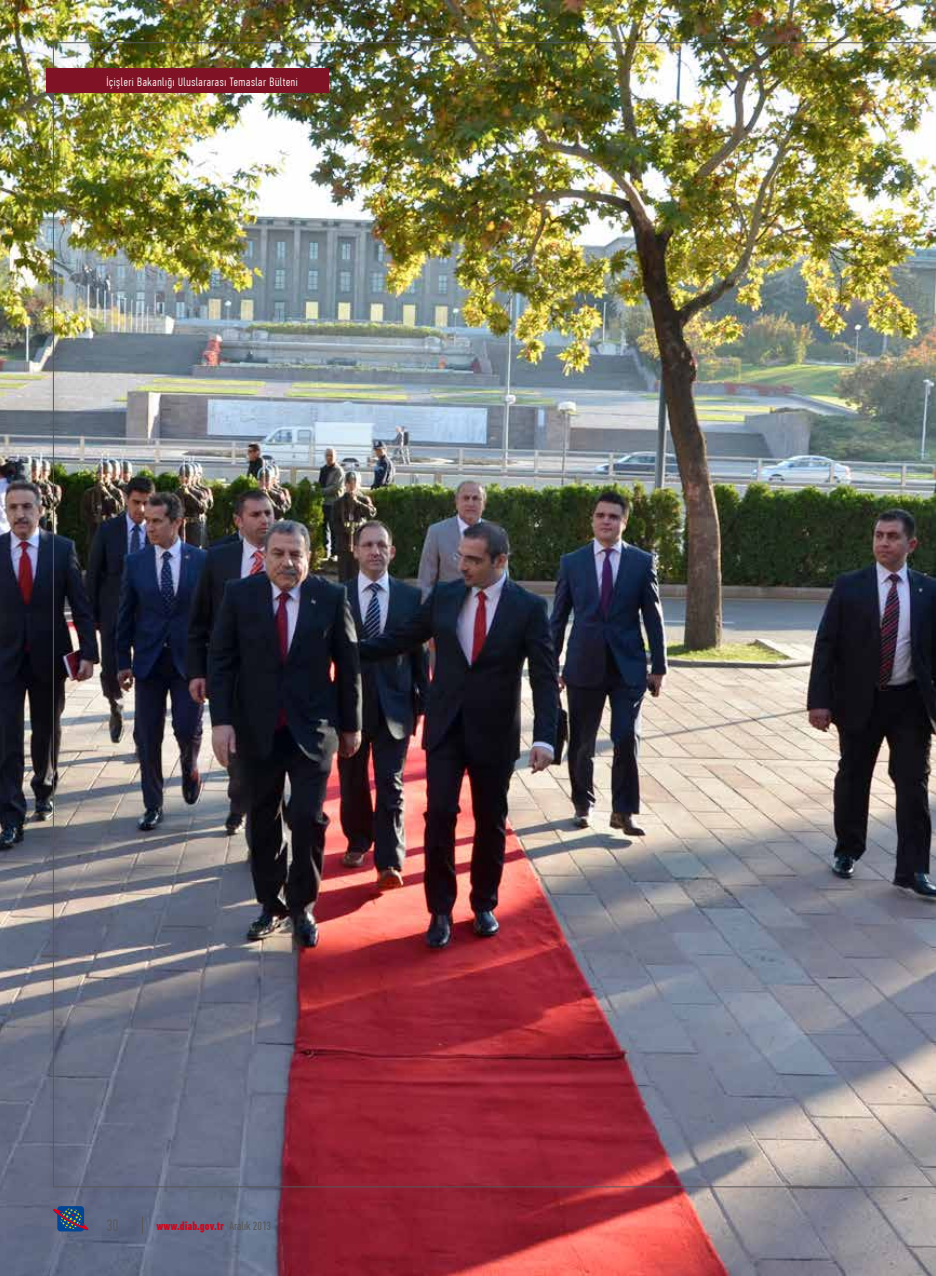
<style>
.page{position:relative;width:936px;height:1276px;background:#fff}
.page>*{position:absolute;margin:0;border:0;box-sizing:border-box;transform-origin:0 0}
.t1{font:300 16.5px "PF Din Text Comp Pro";color:#58585a}
.t2{font:300 12px "PF Din Text Comp Pro";letter-spacing:.05em;color:#fff}
.t3{font:700 12px "PF Din Text Comp Pro";color:#cd071e}
.s1{font-weight:400;color:#58585a}
</style>
<div class="page">
<img style="left:0;top:0;width:935px;height:1276px">
<img style="left:47px;top:37px;width:888px;height:1162px">
<img style="left:53px;top:42px;width:882px;height:1145px">
<div style="left:46px;top:69px;width:282px;height:24px;background:#7f1325"></div>
<svg style="left:46px;top:93px;width:7px;height:10px"></svg>
<svg style="left:142px;top:1216px;width:1px;height:17px"></svg>
<div style="left:57px;top:1206px;width:27px;height:25px;background:#004494;border-radius:3px"></div>
<svg style="left:52px;top:1208px;width:37px;height:23px"></svg>
<p class="t2" style="left:106px;top:75px;width:193px">İçişleri Bakanlığı Uluslararası Temaslar Bülteni</p>
<h1 class="t1" style="left:106px;top:1216px;width:14px">30</h1>
<p class="t3" style="left:156px;top:1218px;width:116px">www.diab.gov.tr <span class="s1">Aralık 2013</span></p>
</div>
